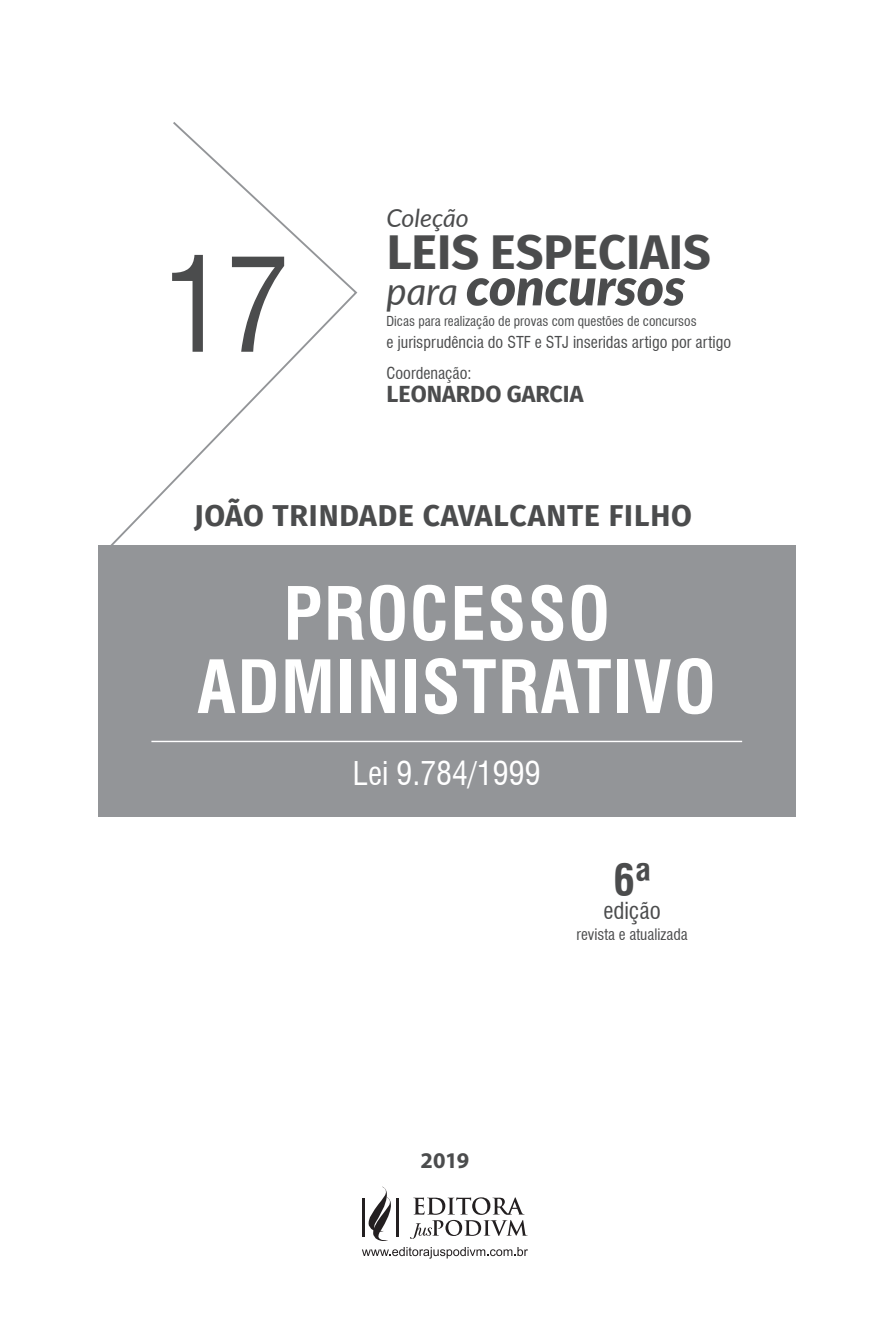
<style>
.page{position:relative;width:893px;height:1340px;background:#fff}
.page>*{position:absolute;margin:0;border:0;box-sizing:border-box;transform-origin:0 0}
.Volume_1C{font:condensed 127.8px "Swiss 721 BT";color:#4b4c4d}
.TÍTULO{font:700 condensed 71.33px/73.4px "Swiss 721 BT";letter-spacing:.02em;color:#fff;text-align:center}
.t1{font:italic 900 51.75px "Lato";color:#4b4c4d}
.t2{font:700 48.6px "Fira Sans";color:#4b4c4d}
.t3{font:700 condensed 43.2px "Swiss 721 BT";color:#4b4c4d}
.SUBTÍTULO_-_LEI{font:condensed 31.95px "Swiss 721 BT";color:#fff}
.Autor_1ª_Capa{font:700 30.15px "Fira Sans";letter-spacing:.03em;color:#4b4c4d}
.t4{font:italic 24.97px "Lato";color:#4b4c4d}
.t5{font:700 23.18px "Fira Sans";color:#4b4c4d}
.t6{font:condensed 22.95px "Swiss 721 BT";color:#4b4c4d}
.CITAÇÃO{font:700 22.5px "Myriad Pro";color:#4b4c4d}
.t7{font:condensed 15.97px "Swiss 721 BT";color:#4b4c4d}
.t8{font:condensed 15.53px "Swiss 721 BT";color:#4b4c4d}
.t9{font:condensed 13.5px "Swiss 721 BT";color:#4b4c4d}
.s1{font-weight:400;font-size:38.25px}
</style>
<div class="page">
<svg style="left:362px;top:1186px;width:166px;height:72px"></svg>
<svg style="left:110px;top:122px;width:248px;height:423px"></svg>
<div style="left:98px;top:545px;width:698px;height:271px;background:#939598"></div>
<hr style="left:151px;top:740px;width:591px;height:2px;background:#fff">
<p class="Volume_1C" style="left:162px;top:229px;width:129px">17</p>
<p class="t4" style="left:386px;top:200px;width:84px">Coleção</p>
<p class="t2" style="left:387px;top:218px;width:326px">LEIS ESPECIAIS</p>
<p class="t1" style="left:386px;top:248px;width:300px"><span class="s1">para</span> concursos</p>
<p class="t9" style="left:386px;top:313px;width:312px">Dicas para realização de provas com questões de concursos</p>
<p class="t7" style="left:386px;top:332px;width:346px">e jurisprudência do STF e STJ inseridas artigo por artigo</p>
<p class="t7" style="left:386px;top:363px;width:87px">Coordenação:</p>
<p class="t5" style="left:387px;top:378px;width:198px">LEONARDO GARCIA</p>
<p class="Autor_1ª_Capa" style="left:194px;top:494px;width:499px">JOÃO TRINDADE CAVALCANTE FILHO</p>
<p class="TÍTULO" style="left:197px;top:577px;width:520px">PROCESSO<br>ADMINISTRATIVO</p>
<p class="SUBTÍTULO_-_LEI" style="left:353px;top:754px;width:189px">Lei 9.784/1999</p>
<p class="t3" style="left:613px;top:854px;width:39px">6ª</p>
<p class="t6" style="left:603px;top:896px;width:59px">edição</p>
<p class="t8" style="left:576px;top:924px;width:113px">revista e atualizada</p>
<p class="CITAÇÃO" style="left:420px;top:1145px;width:50px">2019</p>
</div>
